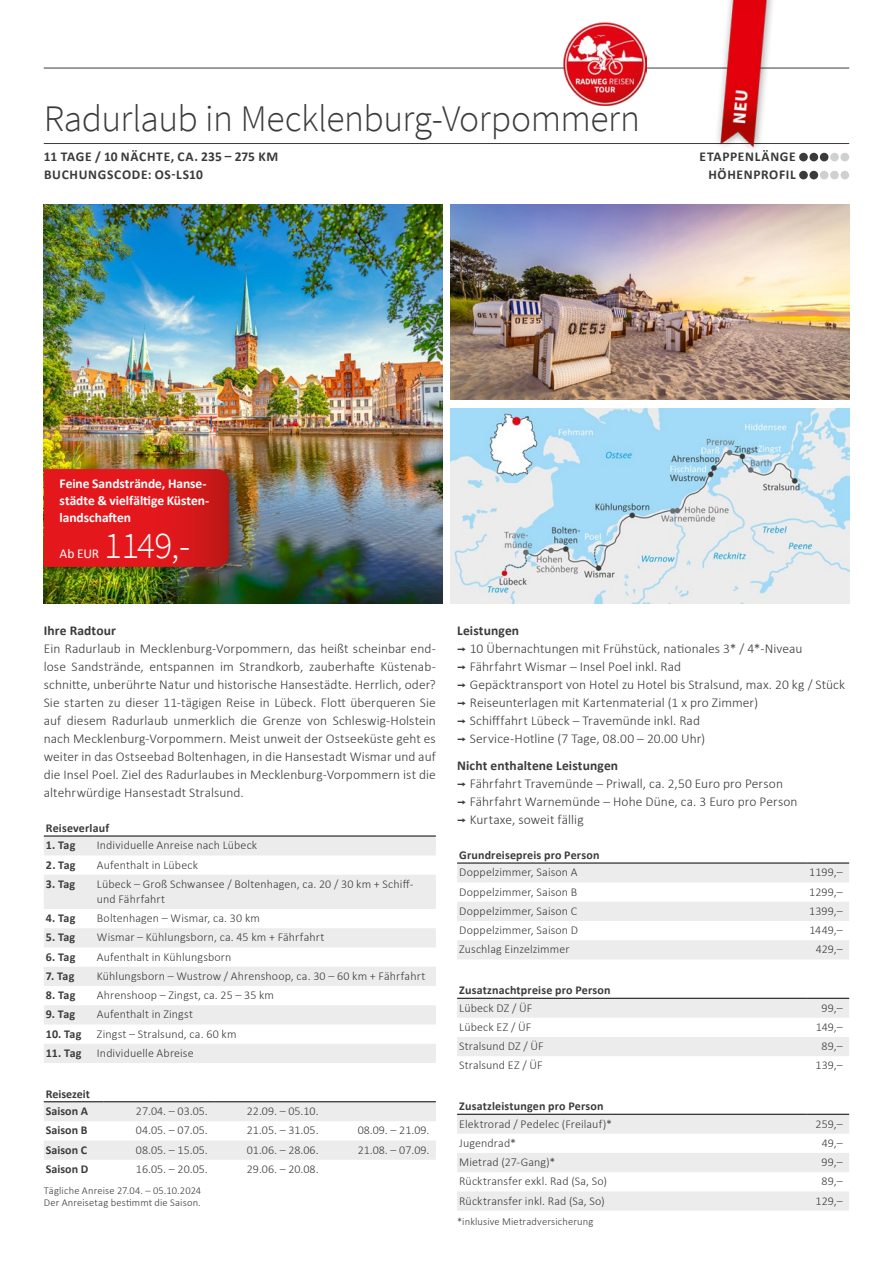
<style>
.page{position:relative;width:893px;height:1263px;background:#fff}
.page>*{position:absolute;margin:0;border:0;box-sizing:border-box;transform-origin:0 0}
.t1{font:300 37.5px "Source Sans Pro";letter-spacing:-.01em;color:#3b3b3a}
.t2{font:300 37.5px "Source Sans Pro";color:#fff}
.t3{font:300 13.5px/18px "Calibri";letter-spacing:.005em;color:#3b3b3a}
.t4{font:700 13.5px/18px "Calibri";letter-spacing:.045em;color:#3b3b3a}
.t5{font:700 13.5px/17.2px "Calibri";letter-spacing:-.005em;color:#fff}
.t6{font:700 13.5px "Calibri";letter-spacing:.01em;color:#3b3b3a}
.t7{font:13.5px "Calibri";color:#fff}
.t8{font:300 12px/15px "Calibri";letter-spacing:.01em;color:#3b3b3a}
.t9{font:700 12px/17.7px "Calibri";letter-spacing:.01em;color:#3b3b3a}
.t10{font:300 10.5px/12px "Calibri";letter-spacing:.015em;color:#3b3b3a}
.s1{font-weight:700}
.s2{font-family:"Interstate";font-weight:400}
</style>
<div class="page">
<img style="left:44px;top:204px;width:398px;height:400px">
<img style="left:451px;top:204px;width:398px;height:196px">
<img style="left:451px;top:408px;width:398px;height:196px">
<div style="left:40px;top:463px;width:204px;height:116px;background:#000;opacity:.45"></div>
<svg style="left:44px;top:469px;width:185px;height:98px;background:#dc171b"></svg>
<hr style="left:44px;top:143px;width:805px;height:1px;background:#3b3b3a">
<hr style="left:44px;top:68px;width:805px;height:1px;background:#3b3b3a">
<div style="left:799px;top:153px;width:9px;height:8px;background:#3b3b3a;border-radius:50%"></div>
<div style="left:809px;top:153px;width:9px;height:8px;background:#3b3b3a;border-radius:50%"></div>
<div style="left:820px;top:153px;width:8px;height:8px;background:#3b3b3a;border-radius:50%"></div>
<div style="left:830px;top:153px;width:9px;height:8px;background:#cfd0d0;border-radius:50%"></div>
<div style="left:840px;top:153px;width:9px;height:8px;background:#cfd0d0;border-radius:50%"></div>
<div style="left:799px;top:171px;width:9px;height:8px;background:#3b3b3a;border-radius:50%"></div>
<div style="left:809px;top:171px;width:9px;height:8px;background:#3b3b3a;border-radius:50%"></div>
<div style="left:820px;top:171px;width:8px;height:8px;background:#cfd0d0;border-radius:50%"></div>
<div style="left:830px;top:171px;width:9px;height:8px;background:#cfd0d0;border-radius:50%"></div>
<div style="left:840px;top:171px;width:9px;height:8px;background:#cfd0d0;border-radius:50%"></div>
<img style="left:564px;top:23px;width:83px;height:83px">
<img style="left:711px;top:0;width:68px;height:149px">
<svg style="left:44px;top:837px;width:392px;height:226px;fill:#ececed"></svg>
<hr style="left:44px;top:836px;width:51px;height:1px;background:#000">
<hr style="left:95px;top:836px;width:341px;height:1px;background:#000">
<svg style="left:44px;top:1102px;width:392px;height:58px"></svg>
<hr style="left:44px;top:1101px;width:59px;height:1px;background:#000">
<hr style="left:103px;top:1101px;width:111px;height:1px;background:#000">
<hr style="left:214px;top:1101px;width:111px;height:1px;background:#000">
<hr style="left:325px;top:1101px;width:111px;height:1px;background:#000">
<svg style="left:457px;top:864px;width:392px;height:95px"></svg>
<hr style="left:457px;top:863px;width:349px;height:1px;background:#000">
<hr style="left:806px;top:863px;width:43px;height:1px;background:#000">
<svg style="left:457px;top:999px;width:392px;height:57px"></svg>
<hr style="left:457px;top:998px;width:349px;height:1px;background:#000">
<hr style="left:806px;top:998px;width:43px;height:1px;background:#000">
<svg style="left:457px;top:1115px;width:392px;height:96px"></svg>
<hr style="left:457px;top:1114px;width:349px;height:1px;background:#000">
<hr style="left:806px;top:1114px;width:43px;height:1px;background:#000">
<h1 class="t1" style="left:44px;top:96px;width:598px">Radurlaub in Mecklenburg-Vorpommern</h1>
<p class="t4" style="left:44px;top:147px;width:236px">11 TAGE / 10 NÄCHTE, CA. 235 – 275 KM<br>BUCHUNGSCODE: OS-LS10</p>
<p class="t4" style="left:700px;top:147px;width:98px;text-align:right">ETAPPENLÄNGE<br>HÖHENPROFIL</p>
<p class="t5" style="left:60px;top:474px;width:151px">Feine Sandstrände, Hanse&shy;städte &amp; vielfältige Küsten&shy;landschaften</p>
<p class="t7" style="left:60px;top:544px;width:41px">Ab EUR</p>
<h1 class="t2" style="left:104px;top:522px;width:87px">1149,-</h1>
<p class="t6" style="left:44px;top:621px;width:74px">Ihre Radtour</p>
<p class="t3" style="left:44px;top:640px;width:394px;text-align:justify">Ein Radurlaub in Mecklenburg-Vorpommern, das heißt scheinbar end&shy;lose Sandstrände, entspannen im Strandkorb, zauberhafte Küstenab&shy;schnitte, unberührte Natur und historische Hansestädte. Herrlich, oder?<br>Sie starten zu dieser 11-tägigen Reise in Lübeck. Flott überqueren Sie auf diesem Radurlaub unmerklich die Grenze von Schleswig-Holstein nach Mecklenburg-Vorpommern. Meist unweit der Ostseeküste geht es weiter in das Ostseebad Boltenhagen, in die Hansestadt Wismar und auf die Insel Poel. Ziel des Radurlaubes in Mecklenburg-Vorpommern ist die altehrwürdige Hansestadt Stralsund.</p>
<p class="t9" style="left:46px;top:818px;width:65px">Reiseverlauf</p>
<p class="t9" style="left:46px;top:836px;width:31px">1. Tag</p>
<p class="t8" style="left:97px;top:838px;width:162px">Individuelle Anreise nach Lübeck</p>
<p class="t9" style="left:46px;top:855px;width:31px">2. Tag</p>
<p class="t8" style="left:97px;top:857px;width:103px">Aufenthalt in Lübeck</p>
<p class="t9" style="left:46px;top:875px;width:31px">3. Tag</p>
<p class="t8" style="left:97px;top:876px;width:318px">Lübeck – Groß Schwansee / Boltenhagen, ca. 20 / 30 km + Schiff&shy;und Fährfahrt</p>
<p class="t9" style="left:46px;top:909px;width:31px">4. Tag</p>
<p class="t8" style="left:97px;top:911px;width:165px">Boltenhagen – Wismar, ca. 30 km</p>
<p class="t9" style="left:46px;top:928px;width:31px">5. Tag</p>
<p class="t8" style="left:97px;top:930px;width:229px">Wismar – Kühlungsborn, ca. 45 km + Fährfahrt</p>
<p class="t9" style="left:46px;top:947px;width:31px">6. Tag</p>
<p class="t8" style="left:97px;top:949px;width:136px">Aufenthalt in Kühlungsborn</p>
<p class="t9" style="left:46px;top:967px;width:30px">7. Tag</p>
<p class="t8" style="left:97px;top:968px;width:330px">Kühlungsborn – Wustrow / Ahrenshoop, ca. 30 – 60 km + Fährfahrt</p>
<p class="t9" style="left:46px;top:986px;width:31px">8. Tag</p>
<p class="t8" style="left:97px;top:988px;width:179px">Ahrenshoop – Zingst, ca. 25 – 35 km</p>
<p class="t9" style="left:46px;top:1005px;width:31px">9. Tag</p>
<p class="t8" style="left:97px;top:1007px;width:98px">Aufenthalt in Zingst</p>
<p class="t9" style="left:46px;top:1024px;width:37px">10. Tag</p>
<p class="t8" style="left:97px;top:1026px;width:141px">Zingst – Stralsund, ca. 60 km</p>
<p class="t9" style="left:46px;top:1044px;width:37px">11. Tag</p>
<p class="t8" style="left:97px;top:1045px;width:98px">Individuelle Abreise</p>
<p class="t9" style="left:46px;top:1084px;width:45px">Reisezeit<br>Saison A</p>
<p class="t8" style="left:136px;top:1103px;width:73px">27.04. – 03.05.</p>
<p class="t8" style="left:247px;top:1103px;width:73px">22.09. – 05.10.</p>
<p class="t9" style="left:46px;top:1121px;width:43px">Saison B</p>
<p class="t8" style="left:136px;top:1123px;width:73px">04.05. – 07.05.</p>
<p class="t8" style="left:247px;top:1123px;width:73px">21.05. – 31.05.</p>
<p class="t8" style="left:358px;top:1123px;width:73px">08.09. – 21.09.</p>
<p class="t9" style="left:46px;top:1140px;width:43px">Saison C</p>
<p class="t8" style="left:136px;top:1142px;width:73px">08.05. – 15.05.</p>
<p class="t8" style="left:247px;top:1142px;width:73px">01.06. – 28.06.</p>
<p class="t8" style="left:358px;top:1142px;width:73px">21.08. – 07.09.</p>
<p class="t9" style="left:46px;top:1160px;width:44px">Saison D</p>
<p class="t8" style="left:136px;top:1161px;width:73px">16.05. – 20.05.</p>
<p class="t8" style="left:247px;top:1161px;width:73px">29.06. – 20.08.</p>
<p class="t10" style="left:44px;top:1184px;width:159px">Tägliche Anreise 27.04. – 05.10.2024<br>Der Anreisetag bestimmt die Saison.</p>
<p class="t3" style="left:457px;top:622px;width:389px"><span class="s1">Leistungen<br></span><span class="s2">¬</span> 10 Übernachtungen mit Frühstück, nationales 3* / 4*-Niveau<br><span class="s2">¬</span> Fährfahrt Wismar – Insel Poel inkl. Rad<br><span class="s2">¬</span> Gepäcktransport von Hotel zu Hotel bis Stralsund, max. 20 kg / Stück <span class="s2">¬</span> Reiseunterlagen mit Kartenmaterial (1 x pro Zimmer)<br><span class="s2">¬</span> Schifffahrt Lübeck – Travemünde inkl. Rad<br><span class="s2">¬</span> Service-Hotline (7 Tage, 08.00 – 20.00 Uhr)</p>
<p class="t3" style="left:457px;top:757px;width:342px"><span class="s1">Nicht enthaltene Leistungen<br></span><span class="s2">¬</span> Fährfahrt Travemünde – Priwall, ca. 2,50 Euro pro Person<br><span class="s2">¬</span> Fährfahrt Warnemünde – Hohe Düne, ca. 3 Euro pro Person <span class="s2">¬</span> Kurtaxe, soweit fällig</p>
<p class="t9" style="left:459px;top:845px;width:142px">Grundreisepreis pro Person</p>
<p class="t8" style="left:459px;top:865px;width:120px">Doppelzimmer, Saison A</p>
<p class="t8" style="left:809px;top:865px;width:35px">1199,–</p>
<p class="t8" style="left:459px;top:884px;width:120px">Doppelzimmer, Saison B</p>
<p class="t8" style="left:809px;top:884px;width:35px">1299,–</p>
<p class="t8" style="left:459px;top:903px;width:120px">Doppelzimmer, Saison C</p>
<p class="t8" style="left:809px;top:903px;width:35px">1399,–</p>
<p class="t8" style="left:459px;top:923px;width:120px">Doppelzimmer, Saison D</p>
<p class="t8" style="left:809px;top:923px;width:35px">1449,–</p>
<p class="t8" style="left:459px;top:942px;width:112px">Zuschlag Einzelzimmer</p>
<p class="t8" style="left:816px;top:942px;width:29px">429,–</p>
<p class="t9" style="left:459px;top:981px;width:153px">Zusatznachtpreise pro Person</p>
<p class="t8" style="left:459px;top:1000px;width:75px">Lübeck DZ / ÜF</p>
<p class="t8" style="left:822px;top:1000px;width:23px">99,–</p>
<p class="t8" style="left:459px;top:1019px;width:74px">Lübeck EZ / ÜF</p>
<p class="t8" style="left:816px;top:1019px;width:28px">149,–</p>
<p class="t8" style="left:459px;top:1038px;width:86px">Stralsund DZ / ÜF</p>
<p class="t8" style="left:822px;top:1038px;width:23px">89,–</p>
<p class="t8" style="left:459px;top:1058px;width:85px">Stralsund EZ / ÜF</p>
<p class="t8" style="left:815px;top:1058px;width:29px">139,–</p>
<p class="t9" style="left:459px;top:1097px;width:146px">Zusatzleistungen pro Person</p>
<p class="t8" style="left:459px;top:1116px;width:154px">Elektrorad / Pedelec (Freilauf)*</p>
<p class="t8" style="left:816px;top:1116px;width:29px">259,–</p>
<p class="t8" style="left:459px;top:1135px;width:58px">Jugendrad*</p>
<p class="t8" style="left:822px;top:1135px;width:22px">49,–</p>
<p class="t8" style="left:459px;top:1154px;width:98px">Mietrad (27-Gang)*</p>
<p class="t8" style="left:822px;top:1154px;width:23px">99,–</p>
<p class="t8" style="left:459px;top:1174px;width:149px">Rücktransfer exkl. Rad (Sa, So)</p>
<p class="t8" style="left:822px;top:1174px;width:23px">89,–</p>
<p class="t8" style="left:459px;top:1193px;width:147px">Rücktransfer inkl. Rad (Sa, So)</p>
<p class="t8" style="left:815px;top:1193px;width:29px">129,–</p>
<p class="t10" style="left:457px;top:1215px;width:138px">*inklusive Mietradversicherung</p>
</div>
